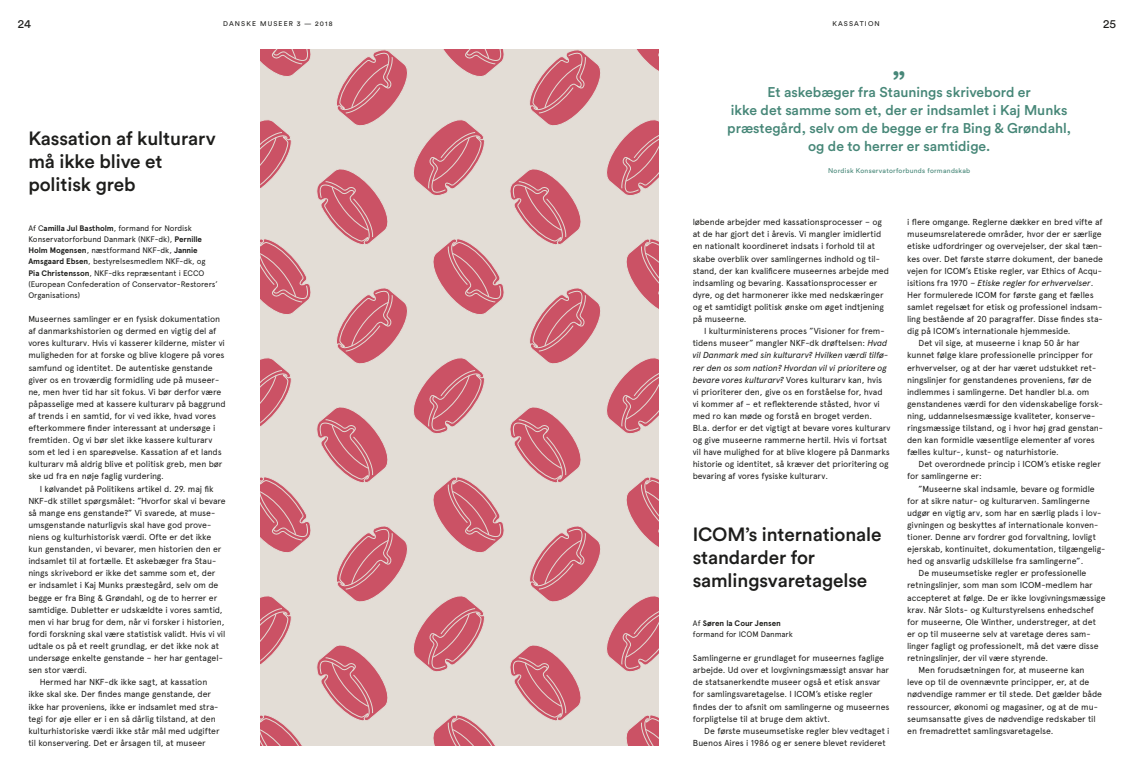
<style>
.page{position:relative;width:1134px;height:780px;background:#fff}
.page>*{position:absolute;margin:0;border:0;box-sizing:border-box;transform-origin:0 0}
.t1{font:500 32px "Circular Pro";color:#478778}
.t2{font:500 19px/23px "Circular Pro";letter-spacing:-.005em;color:#1d1d1b}
.t3{font:500 14px/18px "Circular Pro";color:#478778;text-align:center}
.t4{font:12px "Circular Pro";color:#1d1d1b}
.t5{font:8.7px/12.1px "Apercu";letter-spacing:-.01em;color:#1d1d1b}
.t6{font:italic 8.7px "Apercu";letter-spacing:-.02em;color:#1d1d1b}
.t7{font:8px/11.2px "Apercu";letter-spacing:-.01em;color:#1d1d1b}
.t8{font:6.8px "Circular Pro";letter-spacing:.04em;color:#478778}
.t9{font:6.8px "Circular Pro";letter-spacing:.17em;color:#1d1d1b}
.s1{font-weight:700}
.s2{font-style:italic}
.s3{font-style:normal}
</style>
<div class="page">
<svg style="left:260px;top:50px;width:399px;height:695px;background:#dcb7b7"></svg>
<h3 class="t4" style="left:18px;top:16px;width:15px">24</h3>
<p class="t9" style="left:223px;top:19px;width:111px">DANSKE MUSEER 3 — 2018</p>
<p class="t9" style="left:832px;top:19px;width:49px">KASSATION</p>
<h3 class="t4" style="left:1103px;top:16px;width:14px">25</h3>
<h1 class="t1" style="left:892px;top:61px;width:15px">”</h1>
<h3 class="t3" style="left:727px;top:100px;width:345px">ikke det samme som et, der er indsamlet i Kaj Munks præstegård, selv om de begge er fra Bing &amp; Grøndahl, og de to herrer er samtidige.</h3>
<p class="t8" style="left:828px;top:166px;width:144px">Nordisk Konservatorforbunds formandskab</p>
<h3 class="t3" style="left:767px;top:82px;width:265px">Et askebæger fra Staunings skrivebord er</h3>
<h2 class="t2" style="left:28px;top:126px;width:189px">Kassation af kulturarv må ikke blive et politisk greb</h2>
<p class="t7" style="left:28px;top:222px;width:191px">Af C<span class="s1">amilla Jul Bastholm</span>, formand for Nordisk Konservatorforbund Danmark (NKF-dk), <span class="s1">Pernille Holm Mogensen</span>, næstformand NKF-dk, <span class="s1">Jannie Amsgaard Ebsen</span>, bestyrelsesmedlem NKF-dk, og <span class="s1">Pia Christensson</span>, NKF-dks repræsentant i ECCO (European Confederation of Conservator-Restorers’ Organisations)</p>
<p class="t5" style="left:693px;top:216px;width:198px">løbende arbejder med kassationsprocesser – og at de har gjort det i årevis. Vi mangler imidlertid en nationalt koordineret indsats i forhold til at skabe overblik over samlingernes indhold og til&shy;stand, der kan kvalificere museernes arbejde med indsamling og bevaring. Kassationsprocesser er dyre, og det harmonerer ikke med nedskæringer og et samtidigt politisk ønske om øget indtjening på museerne.</p>
<p class="t5" style="left:693px;top:325px;width:199px;text-indent:11px">I kulturministerens proces ”Visioner for frem&shy;tidens museer” mangler NKF-dk drøftelsen: <span class="s2">Hvad vil Danmark med sin kulturarv? Hvilken værdi tilfø&shy;rer den os som nation? Hvordan vil vi prioritere og bevare vores kulturarv?</span> Vores kulturarv kan, hvis vi prioriterer den, give os en forståelse for, hvad vi kommer af – et reflekterende ståsted, hvor vi med ro kan møde og forstå en broget verden.<br>Bl.a. derfor er det vigtigt at bevare vores kulturarv og give museerne rammerne hertil. Hvis vi fortsat vil have mulighed for at blive klogere på Danmarks historie og identitet, så kræver det prioritering og bevaring af vores fysiske kulturarv.</p>
<p class="t5" style="left:907px;top:216px;width:197px">i flere omgange. Reglerne dækker en bred vifte af</p>
<p class="t5" style="left:907px;top:228px;width:196px">museumsrelaterede områder, hvor der er særlige</p>
<p class="t5" style="left:907px;top:240px;width:197px">etiske udfordringer og overvejelser, der skal tæn-</p>
<p class="t5" style="left:907px;top:252px;width:197px">kes over. Det første større dokument, der banede</p>
<p class="t5" style="left:907px;top:264px;width:196px">vejen for ICOM’s Etiske regler, var Ethics of Acqu-</p>
<p class="t6" style="left:907px;top:277px;width:188px"><span class="s3">isitions fra 1970 –</span> Etiske regler for erhvervelser<span class="s3">.</span></p>
<p class="t5" style="left:907px;top:289px;width:188px">Her formulerede ICOM for første gang et fælles</p>
<p class="t5" style="left:907px;top:301px;width:197px">samlet regelsæt for etisk og professionel indsam-</p>
<p class="t5" style="left:907px;top:313px;width:197px">ling bestående af 20 paragraffer. Disse findes sta-</p>
<p class="t5" style="left:907px;top:325px;width:165px">dig på ICOM’s internationale hjemmeside.</p>
<p class="t5" style="left:918px;top:337px;width:163px">Det vil sige, at museerne i knap 50 år har</p>
<p class="t5" style="left:907px;top:349px;width:187px">kunnet følge klare professionelle principper for</p>
<p class="t5" style="left:907px;top:361px;width:191px">erhvervelser, og at der har været udstukket ret-</p>
<p class="t5" style="left:907px;top:373px;width:186px">ningslinjer for genstandenes proveniens, før de</p>
<p class="t5" style="left:907px;top:385px;width:184px">indlemmes i samlingerne. Det handler bl.a. om</p>
<p class="t5" style="left:907px;top:397px;width:197px">genstandenes værdi for den videnskabelige forsk-</p>
<p class="t5" style="left:907px;top:410px;width:190px">ning, uddannelsesmæssige kvaliteter, konserve-</p>
<p class="t5" style="left:907px;top:422px;width:197px">ringsmæssige tilstand, og i hvor høj grad genstan-</p>
<p class="t5" style="left:907px;top:434px;width:189px">den kan formidle væsentlige elementer af vores</p>
<p class="t5" style="left:907px;top:446px;width:153px">fælles kultur-, kunst- og naturhistorie.</p>
<p class="t5" style="left:918px;top:458px;width:184px">Det overordnede princip i ICOM’s etiske regler</p>
<p class="t5" style="left:907px;top:470px;width:76px">for samlingerne er:</p>
<p class="t5" style="left:918px;top:482px;width:178px">”Museerne skal indsamle, bevare og formidle</p>
<p class="t5" style="left:907px;top:494px;width:184px">for at sikre natur- og kulturarven. Samlingerne</p>
<p class="t5" style="left:907px;top:506px;width:195px">udgør en vigtig arv, som har en særlig plads i lov-</p>
<p class="t5" style="left:907px;top:518px;width:193px">givningen og beskyttes af internationale konven-</p>
<p class="t5" style="left:907px;top:531px;width:190px">tioner. Denne arv fordrer god forvaltning, lovligt</p>
<p class="t5" style="left:907px;top:543px;width:200px">ejerskab, kontinuitet, dokumentation, tilgængelig-</p>
<p class="t5" style="left:907px;top:555px;width:178px">hed og ansvarlig udskillelse fra samlingerne”.</p>
<p class="t5" style="left:918px;top:567px;width:169px">De museumsetiske regler er professionelle</p>
<p class="t5" style="left:907px;top:579px;width:187px">retningslinjer, som man som ICOM-medlem har</p>
<p class="t5" style="left:907px;top:591px;width:200px">accepteret at følge. De er ikke lovgivningsmæssige</p>
<p class="t5" style="left:907px;top:603px;width:188px">krav. Når Slots- og Kulturstyrelsens enhedschef</p>
<p class="t5" style="left:907px;top:615px;width:190px">for museerne, Ole Winther, understreger, at det</p>
<p class="t5" style="left:907px;top:627px;width:185px">er op til museerne selv at varetage deres sam-</p>
<p class="t5" style="left:907px;top:639px;width:193px">linger fagligt og professionelt, må det være disse</p>
<p class="t5" style="left:907px;top:652px;width:142px">retningslinjer, der vil være styrende.</p>
<p class="t5" style="left:918px;top:664px;width:167px">Men forudsætningen for, at museerne kan</p>
<p class="t5" style="left:907px;top:676px;width:184px">leve op til de ovennævnte principper, er, at de</p>
<p class="t5" style="left:907px;top:688px;width:196px">nødvendige rammer er til stede. Det gælder både</p>
<p class="t5" style="left:907px;top:700px;width:192px">ressourcer, økonomi og magasiner, og at de mu-</p>
<p class="t5" style="left:907px;top:712px;width:190px">seumsansatte gives de nødvendige redskaber til</p>
<p class="t5" style="left:907px;top:724px;width:148px">en fremadrettet samlingsvaretagelse.</p>
<p class="t5" style="left:28px;top:313px;width:199px">Museernes samlinger er en fysisk dokumentation af danmarkshistorien og dermed en vigtig del af vores kulturarv. Hvis vi kasserer kilderne, mister vi muligheden for at forske og blive klogere på vores samfund og identitet. De autentiske genstande giver os en troværdig formidling ude på museer&shy;ne, men hver tid har sit fokus. Vi bør derfor være påpasselige med at kassere kulturarv på baggrund af trends i en samtid, for vi ved ikke, hvad vores efterkommere finder interessant at undersøge i fremtiden. Og vi bør slet ikke kassere kulturarv som et led i en spareøvelse. Kassation af et lands kulturarv må aldrig blive et politisk greb, men bør ske ud fra en nøje faglig vurdering.</p>
<p class="t5" style="left:40px;top:482px;width:175px">I kølvandet på Politikens artikel d. 29. maj fik</p>
<p class="t5" style="left:28px;top:494px;width:199px">NKF-dk stillet spørgsmålet: ”Hvorfor skal vi bevare</p>
<p class="t5" style="left:28px;top:506px;width:188px">så mange ens genstande?” Vi svarede, at muse-</p>
<p class="t5" style="left:28px;top:518px;width:184px">umsgenstande naturligvis skal have god prove-</p>
<p class="t5" style="left:28px;top:531px;width:184px">niens og kulturhistorisk værdi. Ofte er det ikke</p>
<p class="t5" style="left:28px;top:543px;width:195px">kun genstanden, vi bevarer, men historien den er</p>
<p class="t5" style="left:28px;top:555px;width:189px">indsamlet til at fortælle. Et askebæger fra Stau-</p>
<p class="t5" style="left:28px;top:567px;width:189px">nings skrivebord er ikke det samme som et, der</p>
<p class="t5" style="left:28px;top:579px;width:192px">er indsamlet i Kaj Munks præstegård, selv om de</p>
<p class="t5" style="left:28px;top:591px;width:190px">begge er fra Bing &amp; Grøndahl, og de to herrer er</p>
<p class="t5" style="left:28px;top:603px;width:196px">samtidige. Dubletter er udskældte i vores samtid,</p>
<p class="t5" style="left:28px;top:615px;width:198px">men vi har brug for dem, når vi forsker i historien,</p>
<p class="t5" style="left:28px;top:627px;width:199px">fordi forskning skal være statistisk validt. Hvis vi vil</p>
<p class="t5" style="left:28px;top:639px;width:192px">udtale os på et reelt grundlag, er det ikke nok at</p>
<p class="t5" style="left:28px;top:652px;width:196px">undersøge enkelte genstande – her har gentagel-</p>
<p class="t5" style="left:28px;top:664px;width:60px">sen stor værdi.</p>
<p class="t5" style="left:40px;top:676px;width:169px">Hermed har NKF-dk ikke sagt, at kassation</p>
<p class="t5" style="left:28px;top:688px;width:184px">ikke skal ske. Der findes mange genstande, der</p>
<p class="t5" style="left:28px;top:700px;width:192px">ikke har proveniens, ikke er indsamlet med stra-</p>
<p class="t5" style="left:28px;top:712px;width:189px">tegi for øje eller er i en så dårlig tilstand, at den</p>
<p class="t5" style="left:28px;top:724px;width:193px">kulturhistoriske værdi ikke står mål med udgifter</p>
<p class="t5" style="left:28px;top:736px;width:179px">til konservering. Det er årsagen til, at museer</p>
<h2 class="t2" style="left:693px;top:521px;width:190px">ICOM’s internationale standarder for samlingsvaretagelse</h2>
<p class="t7" style="left:693px;top:617px;width:101px">Af <span class="s1">Søren la Cour Jensen </span>formand for ICOM Danmark</p>
<p class="t5" style="left:693px;top:652px;width:198px">Samlingerne er grundlaget for museernes faglige arbejde. Ud over et lovgivningsmæssigt ansvar har de statsanerkendte museer også et etisk ansvar for samlingsvaretagelse. I ICOM’s etiske regler findes der to afsnit om samlingerne og museernes forpligtelse til at bruge dem aktivt.</p>
<p class="t5" style="left:693px;top:724px;width:198px;text-indent:11px">De første museumsetiske regler blev vedtaget i<br>Buenos Aires i 1986 og er senere blevet revideret</p>
</div>
